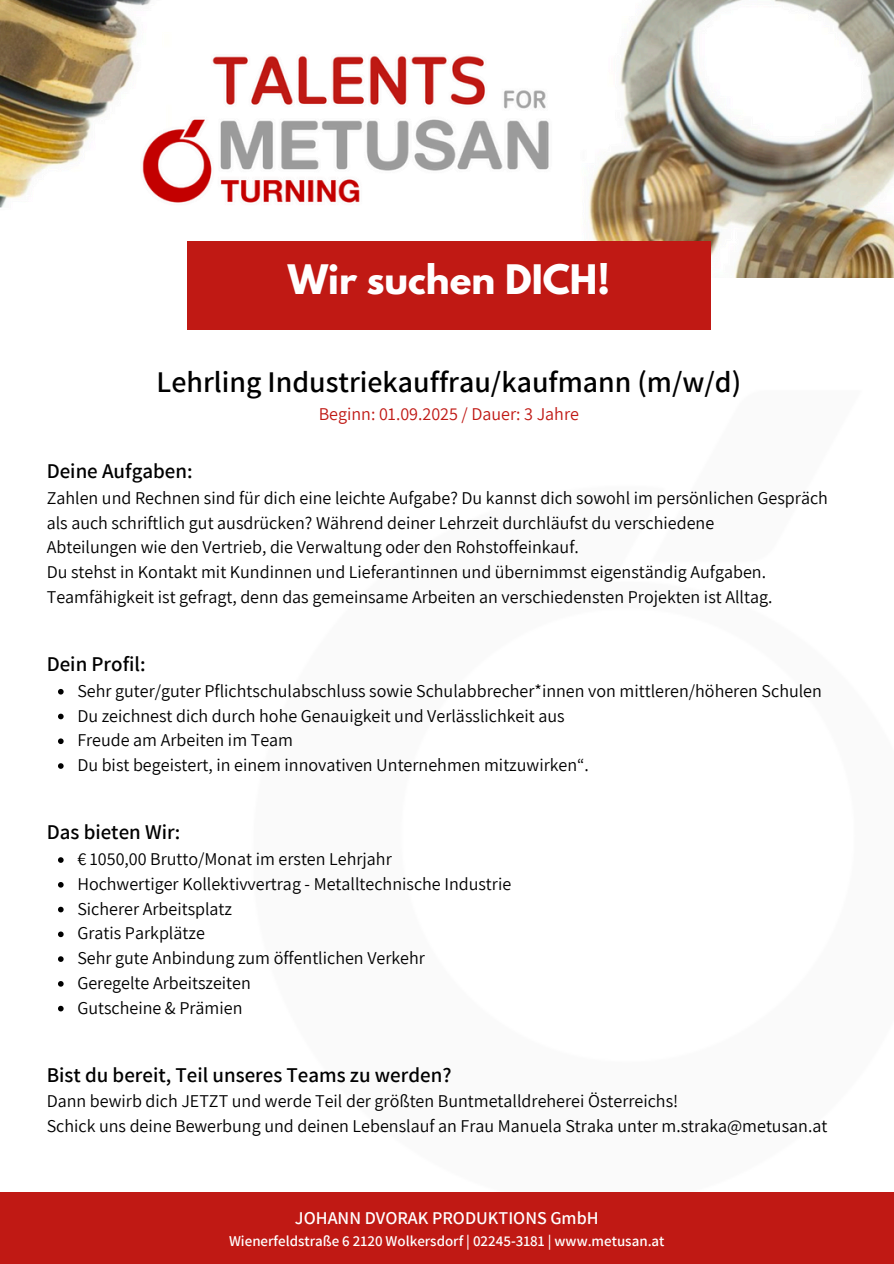
<style>
.page{position:relative;width:894px;height:1264px;background:#fff}
.page>*{position:absolute;margin:0;border:0;box-sizing:border-box;transform-origin:0 0}
.t1{font:700 36px "League Spartan";color:#fff}
.t2{font:600 30px "Assistant";color:#000}
.t3{font:600 21px "Assistant";color:#000}
.t4{font:18px/24.8px "Assistant";color:#000}
.t5{font:18px "Assistant";color:#c01914}
.t6{font:600 18px "Assistant";color:#fff}
.t7{font:600 15px "Assistant";color:#fff}
</style>
<div class="page">
<img style="left:0;top:0;width:893px;height:277px">
<div style="left:0;top:1192px;width:893px;height:71px;background:#c01914"></div>
<div style="left:187px;top:241px;width:523px;height:89px;background:#c01914"></div>
<svg style="left:58px;top:689px;width:6px;height:5px"></svg>
<svg style="left:58px;top:713px;width:6px;height:6px"></svg>
<svg style="left:58px;top:738px;width:6px;height:6px"></svg>
<svg style="left:58px;top:763px;width:6px;height:5px"></svg>
<svg style="left:58px;top:857px;width:6px;height:5px"></svg>
<svg style="left:58px;top:882px;width:6px;height:5px"></svg>
<svg style="left:58px;top:906px;width:6px;height:6px"></svg>
<svg style="left:58px;top:931px;width:6px;height:6px"></svg>
<svg style="left:58px;top:956px;width:6px;height:5px"></svg>
<svg style="left:58px;top:981px;width:6px;height:5px"></svg>
<svg style="left:58px;top:1005px;width:6px;height:6px"></svg>
<h3 class="t1" style="left:288px;top:262px;width:323px">Wir suchen DICH!</h3>
<p class="t2" style="left:156px;top:361px;width:586px">Lehrling Industriekauffrau/kaufmann (m/w/d)</p>
<p class="t5" style="left:318px;top:402px;width:262px">Beginn: 01.09.2025 / Dauer: 3 Jahre</p>
<p class="t3" style="left:47px;top:456px;width:147px">Deine Aufgaben:</p>
<p class="t4" style="left:47px;top:485px;width:782px">Zahlen und Rechnen sind für dich eine leichte Aufgabe? Du kannst dich sowohl im persönlichen Gespräch als auch schriftlich gut ausdrücken? Während deiner Lehrzeit durchläufst du verschiedene<br>Abteilungen wie den Vertrieb, die Verwaltung oder den Rohstoffeinkauf.<br>Du stehst in Kontakt mit Kundinnen und Lieferantinnen und übernimmst eigenständig Aufgaben.<br>Teamfähigkeit ist gefragt, denn das gemeinsame Arbeiten an verschiedensten Projekten ist Alltag.</p>
<p class="t3" style="left:47px;top:649px;width:100px">Dein Profil:</p>
<h1 class="t4" style="left:77px;top:677px;width:745px">Sehr guter/guter Pflichtschulabschluss sowie Schulabbrecher*innen von mittleren/höheren Schulen</h1>
<p class="t4" style="left:77px;top:702px;width:488px">Du zeichnest dich durch hohe Genauigkeit und Verlässlichkeit aus</p>
<h2 class="t4" style="left:77px;top:727px;width:217px">Freude am Arbeiten im Team</h2>
<h4 class="t4" style="left:77px;top:752px;width:513px">Du bist begeistert, in einem innovativen Unternehmen mitzuwirken“.</h4>
<h3 class="t3" style="left:47px;top:817px;width:135px">Das bieten Wir:</h3>
<p class="t4" style="left:77px;top:846px;width:316px">€ 1050,00 Brutto/Monat im ersten Lehrjahr</p>
<p class="t4" style="left:77px;top:870px;width:435px">Hochwertiger Kollektivvertrag - Metalltechnische Industrie</p>
<p class="t4" style="left:77px;top:895px;width:156px">Sicherer Arbeitsplatz</p>
<p class="t4" style="left:77px;top:920px;width:129px">Gratis Parkplätze</p>
<p class="t4" style="left:77px;top:945px;width:349px">Sehr gute Anbindung zum öffentlichen Verkehr</p>
<p class="t4" style="left:77px;top:969px;width:175px">Geregelte Arbeitszeiten</p>
<p class="t4" style="left:77px;top:994px;width:167px">Gutscheine &amp; Prämien</p>
<h4 class="t3" style="left:47px;top:1060px;width:406px">Bist du bereit, Teil unseres Teams zu werden?</h4>
<h4 class="t4" style="left:47px;top:1088px;width:781px">Dann bewirb dich JETZT und werde Teil der größten Buntmetalldreherei Österreichs!<br>Schick uns deine Bewerbung und deinen Lebenslauf an Frau Manuela Straka unter m.straka@metusan.at</h4>
<p class="t6" style="left:295px;top:1205px;width:305px">JOHANN DVORAK PRODUKTIONS GmbH</p>
<p class="t7" style="left:229px;top:1230px;width:437px">Wienerfeldstraße 6 2120 Wolkersdorf | 02245-3181 | www.metusan.at</p>
</div>
